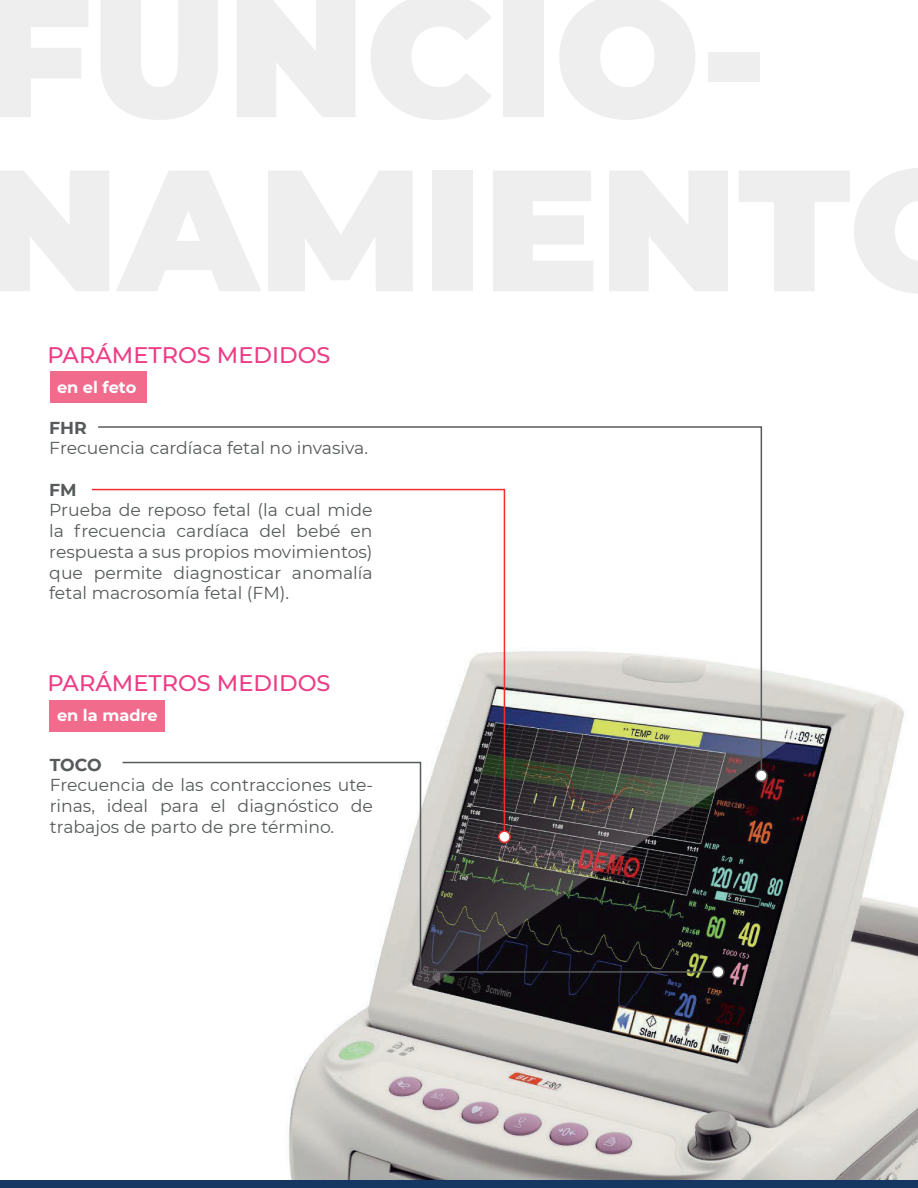
<style>
.page{position:relative;width:918px;height:1188px;background:#fff}
.page>*{position:absolute;margin:0;border:0;box-sizing:border-box;transform-origin:0 0}
.t1{font:500 22.5px "Montserrat";color:#ee3c86}
.t2{font:17.25px/20.7px "Montserrat";color:#575a5b;text-align:justify}
.t3{font:700 17.25px "Montserrat";color:#575a5b}
.t4{font:700 16.2px "Montserrat";color:#fff}
</style>
<div class="page">
<img style="left:289px;top:670px;width:629px;height:510px">
<div style="left:0;top:1180px;width:918px;height:8px;background:#153761"></div>
<div style="left:50px;top:700px;width:115px;height:31px;background:#f16b8d"></div>
<svg style="left:98px;top:426px;width:665px;height:351px"></svg>
<svg style="left:755px;top:769px;width:13px;height:13px"></svg>
<div style="left:50px;top:372px;width:97px;height:31px;background:#f16b8d"></div>
<svg style="left:90px;top:488px;width:416px;height:289px"></svg>
<svg style="left:121px;top:761px;width:599px;height:212px"></svg>
<svg style="left:712px;top:966px;width:13px;height:12px"></svg>
<h1 class="t1" style="left:47px;top:339px;width:285px">PARÁMETROS MEDIDOS</h1>
<p class="t4" style="left:57px;top:376px;width:81px">en el feto</p>
<p class="t3" style="left:49px;top:415px;width:39px">FHR</p>
<p class="t2" style="left:49px;top:437px;width:320px">Frecuencia cardíaca fetal no invasiva.</p>
<p class="t3" style="left:49px;top:477px;width:29px">FM</p>
<p class="t2" style="left:49px;top:499px;width:325px">Prueba de reposo fetal (la cual mide la frecuencia cardíaca del bebé en respuesta a sus propios movimientos) que permite diagnosticar anomalía fetal macrosomía fetal (FM).</p>
<h1 class="t1" style="left:47px;top:667px;width:285px">PARÁMETROS MEDIDOS</h1>
<p class="t4" style="left:57px;top:704px;width:102px">en la madre</p>
<p class="t3" style="left:50px;top:752px;width:53px">TOCO</p>
<p class="t2" style="left:50px;top:774px;width:325px">Frecuencia de las contracciones ute&shy;rinas, ideal para el diagnóstico de trabajos de parto de pre término.</p>
</div>
